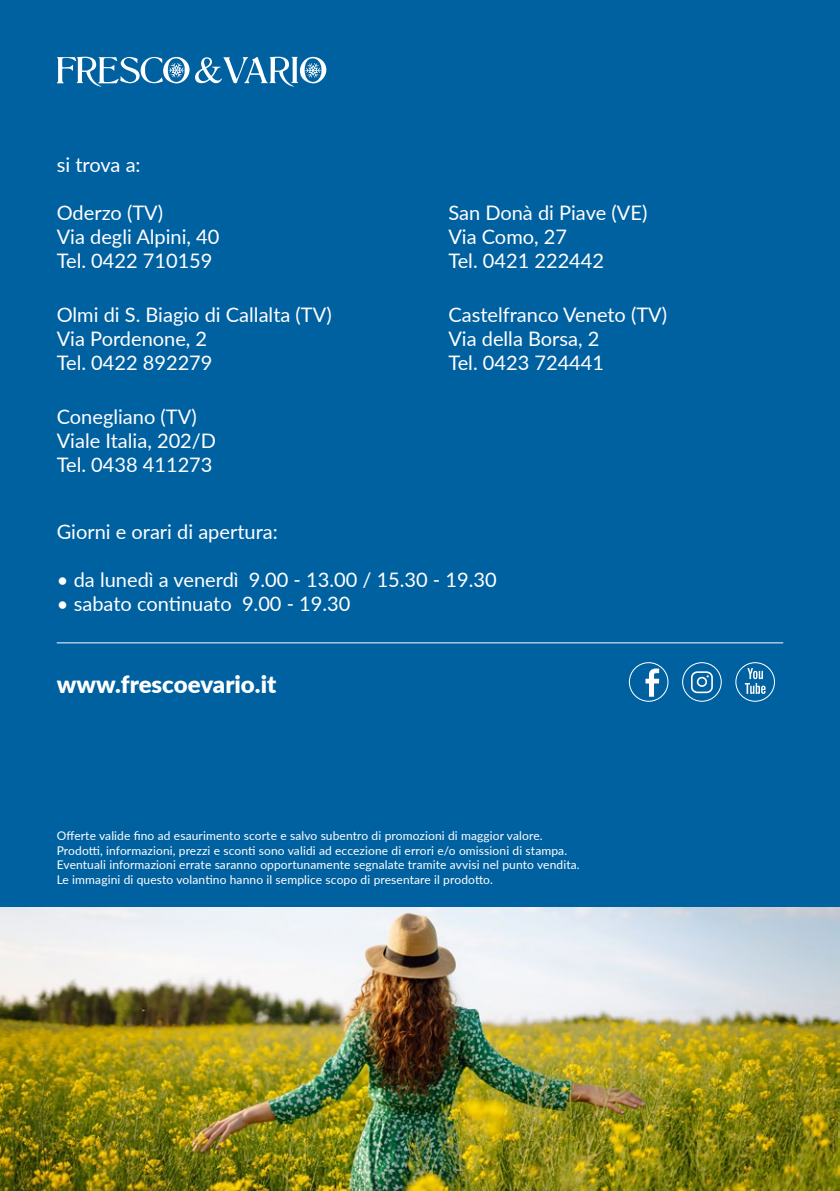
<style>
.page{position:relative;width:840px;height:1191px;background:#fff}
.page>*{position:absolute;margin:0;border:0;box-sizing:border-box;transform-origin:0 0}
.t1{font:900 24px "Lato";color:#fff}
.t2{font:20px/24px "Lato";color:#fff}
.t3{font:12px/14.4px "Lato";letter-spacing:.01em;color:#fff}
</style>
<div class="page">
<div style="left:0;top:0;width:839px;height:981px;background:#0061a1"></div>
<img style="left:0;top:907px;width:839px;height:284px">
<svg style="left:195px;top:57px;width:131px;height:30px"></svg>
<svg style="left:57px;top:57px;width:132px;height:30px"></svg>
<hr style="left:57px;top:642px;width:725px;height:1px;background:#fff">
<svg style="left:628px;top:662px;width:40px;height:40px"></svg>
<svg style="left:735px;top:662px;width:39px;height:40px"></svg>
<svg style="left:682px;top:662px;width:39px;height:40px"></svg>
<p class="t2" style="left:57px;top:152px;width:85px">si trova a:</p>
<p class="t2" style="left:57px;top:200px;width:164px">Oderzo (TV)<br>Via degli Alpini, 40<br>Tel. 0422 710159</p>
<p class="t2" style="left:57px;top:302px;width:276px">Olmi di S. Biagio di Callalta (TV)<br>Via Pordenone, 2<br>Tel. 0422 892279</p>
<p class="t2" style="left:57px;top:404px;width:161px">Conegliano (TV)<br>Viale Italia, 202/D<br>Tel. 0438 411273</p>
<p class="t2" style="left:448px;top:200px;width:200px">San Donà di Piave (VE)<br>Via Como, 27<br>Tel. 0421 222442</p>
<p class="t2" style="left:448px;top:302px;width:220px">Castelfranco Veneto (TV)<br>Via della Borsa, 2<br>Tel. 0423 724441</p>
<p class="t2" style="left:57px;top:518px;width:222px">Giorni e orari di apertura:</p>
<p class="t2" style="left:57px;top:566px;width:441px">• da lunedì a venerdì 9.00 - 13.00 / 15.30 - 19.30</p>
<p class="t2" style="left:57px;top:590px;width:295px">• sabato continuato 9.00 - 19.30</p>
<p class="t1" style="left:57px;top:666px;width:221px">www.frescoevario.it</p>
<p class="t3" style="left:57px;top:828px;width:524px">Offerte valide fino ad esaurimento scorte e salvo subentro di promozioni di maggior valore.<br>Prodotti, informazioni, prezzi e sconti sono validi ad eccezione di errori e/o omissioni di stampa.<br>Eventuali informazioni errate saranno opportunamente segnalate tramite avvisi nel punto vendita.<br>Le immagini di questo volantino hanno il semplice scopo di presentare il prodotto.</p>
</div>
